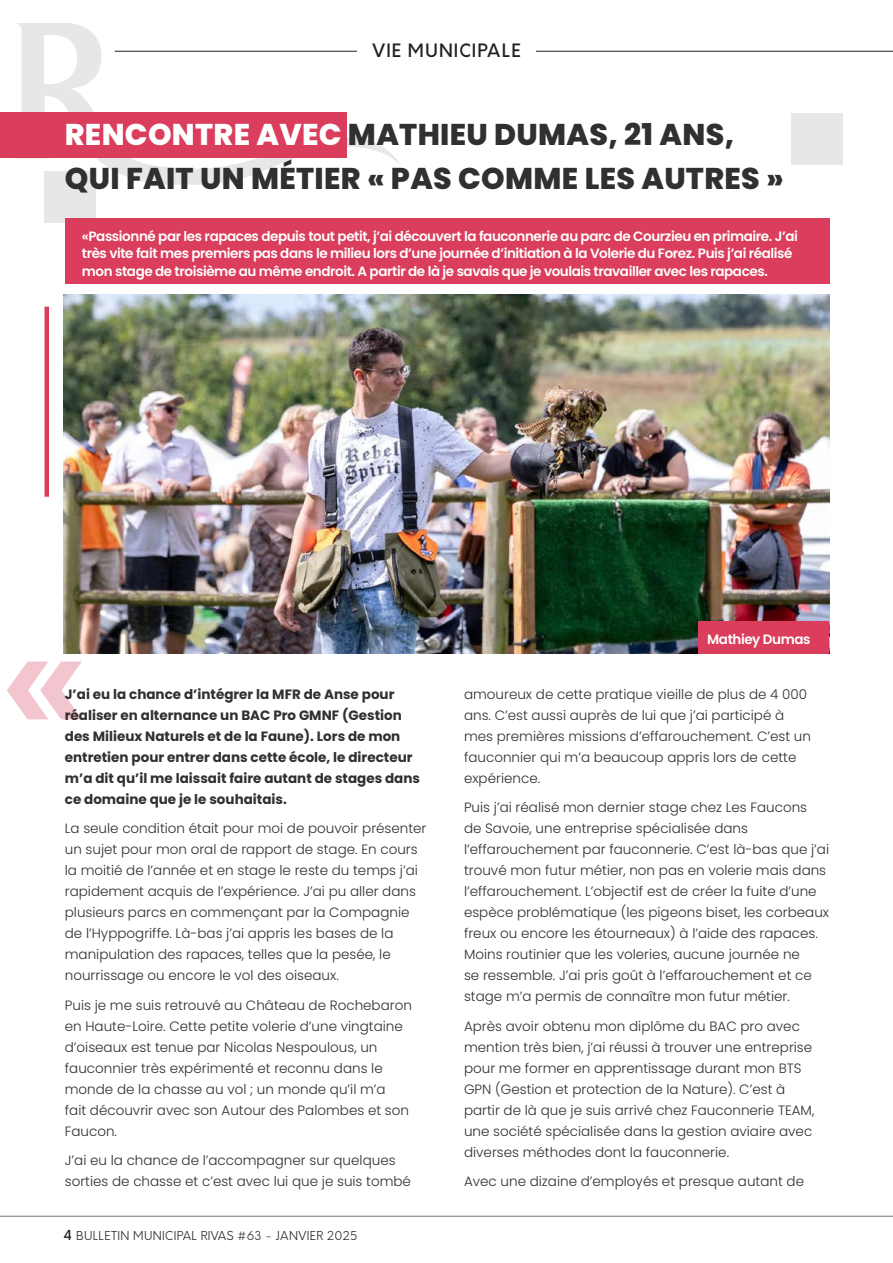
<style>
.page{position:relative;width:893px;height:1263px;background:#fff}
.page>*{position:absolute;margin:0;border:0;box-sizing:border-box;transform-origin:0 0}
.t1{font:800 30px "Poppins";letter-spacing:.01em;color:#312f30}
.t2{font:500 18px "Orkney";letter-spacing:.06em;color:#231f20}
.t3{font:300 13.5px/21px "Poppins";color:#312f30}
.t4{font:600 13.5px/17.2px "Poppins";letter-spacing:-.03em;color:#fff}
.t5{font:700 13.5px/21px "Poppins";color:#312f30}
.t6{font:300 12px "Orkney";letter-spacing:.03em;color:#231f20}
.s1{color:#fff}
.s2{font-weight:500;font-size:13.5px}
</style>
<div class="page">
<hr style="left:0;top:1216px;width:893px;height:1px;background:#737477">
<svg style="left:16px;top:23px;width:384px;height:162px"></svg>
<div style="left:792px;top:113px;width:51px;height:51px;background:#e6e7e9"></div>
<div style="left:45px;top:172px;width:51px;height:51px;background:#e6e7e9"></div>
<hr style="left:115px;top:51px;width:778px;height:1px;background:#231f20">
<div style="left:357px;top:44px;width:179px;height:13px;background:#fff"></div>
<div style="left:0;top:112px;width:346px;height:46px;background:#da3e5c"></div>
<div style="left:65px;top:218px;width:764px;height:66px;background:#da3e5c"></div>
<hr style="left:45px;top:307px;width:4px;height:190px;background:#da3e5c">
<img style="left:64px;top:294px;width:765px;height:359px">
<svg style="left:7px;top:661px;width:75px;height:58px"></svg>
<div style="left:699px;top:621px;width:130px;height:32px;background:#da3e5c"></div>
<p class="t2" style="left:372px;top:39px;width:150px">VIE MUNICIPALE</p>
<p class="t1" style="left:65px;top:117px;width:671px"><span class="s1">RENCONTRE AVEC</span> MATHIEU DUMAS, 21 ANS,</p>
<p class="t1" style="left:65px;top:161px;width:720px">QUI FAIT UN MÉTIER « PAS COMME LES AUTRES »</p>
<p class="t4" style="left:82px;top:228px;width:717px">«Passionné par les rapaces depuis tout petit, j’ai découvert la fauconnerie au parc de Courzieu en primaire. J’ai très vite fait mes premiers pas dans le milieu lors d’une journée d’initiation à la Volerie du Forez. Puis j’ai réalisé mon stage de troisième au même endroit. A partir de là je savais que je voulais travailler avec les rapaces.</p>
<p class="t5" style="left:65px;top:684px;width:357px">J’ai eu la chance d’intégrer la MFR de Anse pour réaliser en alternance un BAC Pro GMNF (Gestion des Milieux Naturels et de la Faune). Lors de mon entretien pour entrer dans cette école, le directeur m’a dit qu’il me laissait faire autant de stages dans ce domaine que je le souhaitais.</p>
<p class="t3" style="left:65px;top:818px;width:363px">La seule condition était pour moi de pouvoir présenter un sujet pour mon oral de rapport de stage. En cours la moitié de l’année et en stage le reste du temps j’ai rapidement acquis de l’expérience. J’ai pu aller dans plusieurs parcs en commençant par la Compagnie de l’Hyppogriffe. Là-bas j’ai appris les bases de la manipulation des rapaces, telles que la pesée, le nourrissage ou encore le vol des oiseaux.</p>
<p class="t3" style="left:65px;top:995px;width:349px">Puis je me suis retrouvé au Château de Rochebaron en Haute-Loire. Cette petite volerie d’une vingtaine d’oiseaux est tenue par Nicolas Nespoulous, un fauconnier très expérimenté et reconnu dans le monde de la chasse au vol ; un monde qu’il m’a<br>fait découvrir avec son Autour des Palombes et son Faucon.</p>
<p class="t3" style="left:65px;top:1150px;width:348px">J’ai eu la chance de l’accompagner sur quelques sorties de chasse et c’est avec lui que je suis tombé</p>
<p class="t6" style="left:64px;top:1228px;width:295px"><span class="s2">4</span> BULLETIN MUNICIPAL RIVAS #63 - JANVIER 2025</p>
<p class="t4" style="left:707px;top:631px;width:105px">Mathiey Dumas</p>
<p class="t3" style="left:464px;top:684px;width:348px">amoureux de cette pratique vieille de plus de 4 000 ans. C’est aussi auprès de lui que j’ai participé à mes premières missions d’effarouchement. C’est un fauconnier qui m’a beaucoup appris lors de cette expérience.</p>
<p class="t3" style="left:464px;top:797px;width:367px">Puis j’ai réalisé mon dernier stage chez Les Faucons<br>de Savoie, une entreprise spécialisée dans l’effarouchement par fauconnerie. C’est là-bas que j’ai trouvé mon futur métier, non pas en volerie mais dans l’effarouchement. L’objectif est de créer la fuite d’une espèce problématique (les pigeons biset, les corbeaux freux ou encore les étourneaux) à l’aide des rapaces.<br>Moins routinier que les voleries, aucune journée ne<br>se ressemble. J’ai pris goût à l’effarouchement et ce stage m’a permis de connaître mon futur métier.</p>
<p class="t3" style="left:464px;top:1016px;width:352px">Après avoir obtenu mon diplôme du BAC pro avec mention très bien, j’ai réussi à trouver une entreprise pour me former en apprentissage durant mon BTS GPN (Gestion et protection de la Nature). C’est à partir de là que je suis arrivé chez Fauconnerie TEAM, une société spécialisée dans la gestion aviaire avec diverses méthodes dont la fauconnerie.</p>
<p class="t3" style="left:464px;top:1171px;width:341px">Avec une dizaine d’employés et presque autant de</p>
</div>
